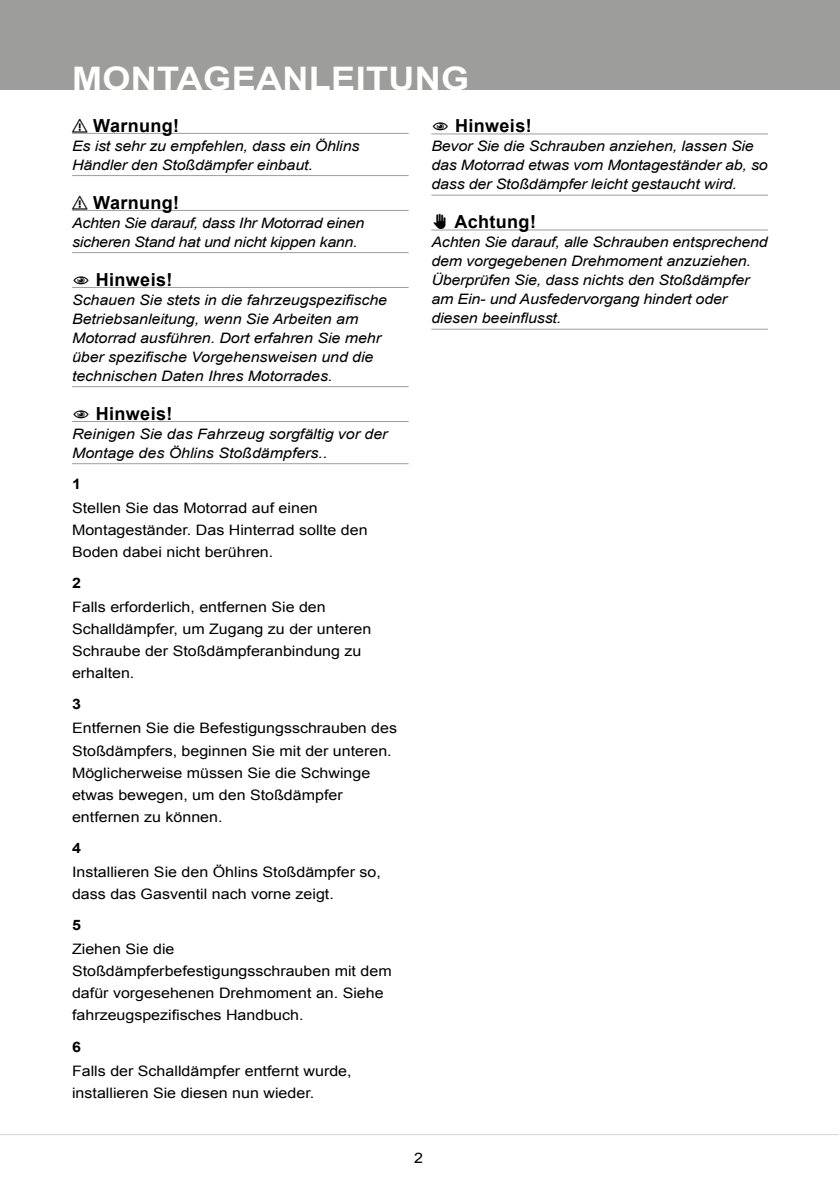
<style>
.page{position:relative;width:840px;height:1191px;background:#fff}
.page>*{position:absolute;margin:0;border:0;box-sizing:border-box;transform-origin:0 0}
.t1{font:700 32.4px "Arial";letter-spacing:.01em;color:#fff;scale:1.11 1}
.t2{font:700 18px "Arial";color:#000}
.t3{font:italic 14.4px/19px "Arial";letter-spacing:-.01em;color:#000;scale:1.11 1}
.t4{font:14.4px/22px "Arial";color:#000;scale:1.11 1}
.t5{font:700 14.4px "Arial";color:#000;scale:1.11 1}
</style>
<div class="page">
<div style="left:0;top:0;width:839px;height:90px;background:#9d9d9c"></div>
<hr style="left:0;top:1134px;width:838px;height:1px;background:#dadada">
<hr style="left:72px;top:133px;width:336px;height:1px;background:#9d9d9c">
<hr style="left:72px;top:175px;width:336px;height:1px;background:#9d9d9c">
<hr style="left:72px;top:210px;width:336px;height:1px;background:#9d9d9c">
<hr style="left:72px;top:252px;width:336px;height:1px;background:#9d9d9c">
<hr style="left:72px;top:287px;width:336px;height:1px;background:#9d9d9c">
<hr style="left:72px;top:386px;width:336px;height:1px;background:#9d9d9c">
<hr style="left:72px;top:421px;width:336px;height:1px;background:#9d9d9c">
<hr style="left:72px;top:463px;width:336px;height:1px;background:#9d9d9c">
<hr style="left:431px;top:134px;width:336px;height:1px;background:#9d9d9c">
<hr style="left:431px;top:195px;width:336px;height:1px;background:#9d9d9c">
<hr style="left:431px;top:230px;width:336px;height:1px;background:#9d9d9c">
<hr style="left:431px;top:329px;width:336px;height:1px;background:#9d9d9c">
<h1 class="t1" style="left:72px;top:57px;width:359px">MONTAGEANLEITUNG</h1>
<p class="t2" style="left:72px;top:113px;width:26px">⚠⚠WARNUNG!</p>
<p class="t3" style="left:72px;top:136px;width:260px">Es ist sehr zu empfehlen, dass ein Öhlins<br>Händler den Stoßdämpfer einbaut.</p>
<p class="t2" style="left:72px;top:190px;width:26px">⚠⚠WARNUNG!</p>
<p class="t3" style="left:72px;top:213px;width:264px">Achten Sie darauf, dass Ihr Motorrad einen sicheren Stand hat und nicht kippen kann.</p>
<p class="t2" style="left:109px;top:267px;width:65px">HINWEI S!</p>
<p class="t3" style="left:72px;top:290px;width:285px">Schauen Sie stets in die fahrzeugspezifische Betriebsanleitung, wenn Sie Arbeiten am Motorrad ausführen. Dort erfahren Sie mehr über spezifische Vorgehensweisen und die technischen Daten Ihres Motorrades.</p>
<p class="t2" style="left:109px;top:401px;width:65px">HINWEI S!</p>
<p class="t3" style="left:72px;top:424px;width:285px">Reinigen Sie das Fahrzeug sorgfältig vor der<br>Montage des Öhlins Stoßdämpfers..</p>
<p class="t2" style="left:468px;top:114px;width:65px">HINWEI S!</p>
<p class="t3" style="left:431px;top:137px;width:304px">Bevor Sie die Schrauben anziehen, lassen Sie das Motorrad etwas vom Montageständer ab, so dass der Stoßdämpfer leicht gestaucht wird.</p>
<p class="t2" style="left:431px;top:210px;width:28px">✋✋ACHTUNG!</p>
<p class="t3" style="left:431px;top:233px;width:304px">Achten Sie darauf, alle Schrauben entsprechend dem vorgegebenen Drehmoment anzuziehen.<br>Überprüfen Sie, dass nichts den Stoßdämpfer am Ein- und Ausfedervorgang hindert oder diesen beeinflusst.</p>
<p class="t5" style="left:72px;top:474px;width:10px">1</p>
<p class="t4" style="left:72px;top:497px;width:268px">Stellen Sie das Motorrad auf einen<br>Montageständer. Das Hinterrad sollte den<br>Boden dabei nicht berühren.</p>
<p class="t5" style="left:72px;top:573px;width:10px">2</p>
<p class="t4" style="left:72px;top:596px;width:271px">Falls erforderlich, entfernen Sie den<br>Schalldämpfer, um Zugang zu der unteren<br>Schraube der Stoßdämpferanbindung zu erhalten.</p>
<p class="t5" style="left:72px;top:695px;width:10px">3</p>
<p class="t4" style="left:72px;top:717px;width:294px">Entfernen Sie die Befestigungsschrauben des Stoßdämpfers, beginnen Sie mit der unteren.<br>Möglicherweise müssen Sie die Schwinge etwas bewegen, um den Stoßdämpfer entfernen zu können.</p>
<p class="t5" style="left:72px;top:838px;width:10px">4</p>
<p class="t4" style="left:72px;top:861px;width:279px">Installieren Sie den Öhlins Stoßdämpfer so, dass das Gasventil nach vorne zeigt.</p>
<p class="t5" style="left:72px;top:915px;width:10px">5</p>
<p class="t4" style="left:72px;top:938px;width:289px">Ziehen Sie die Stoßdämpferbefestigungsschrauben mit dem dafür vorgesehenen Drehmoment an. Siehe fahrzeugspezifisches Handbuch.</p>
<p class="t5" style="left:72px;top:1037px;width:10px">6</p>
<p class="t4" style="left:72px;top:1059px;width:253px">Falls der Schalldämpfer entfernt wurde, installieren Sie diesen nun wieder.</p>
<p class="t4" style="left:414px;top:1147px;width:10px">2</p>
</div>
